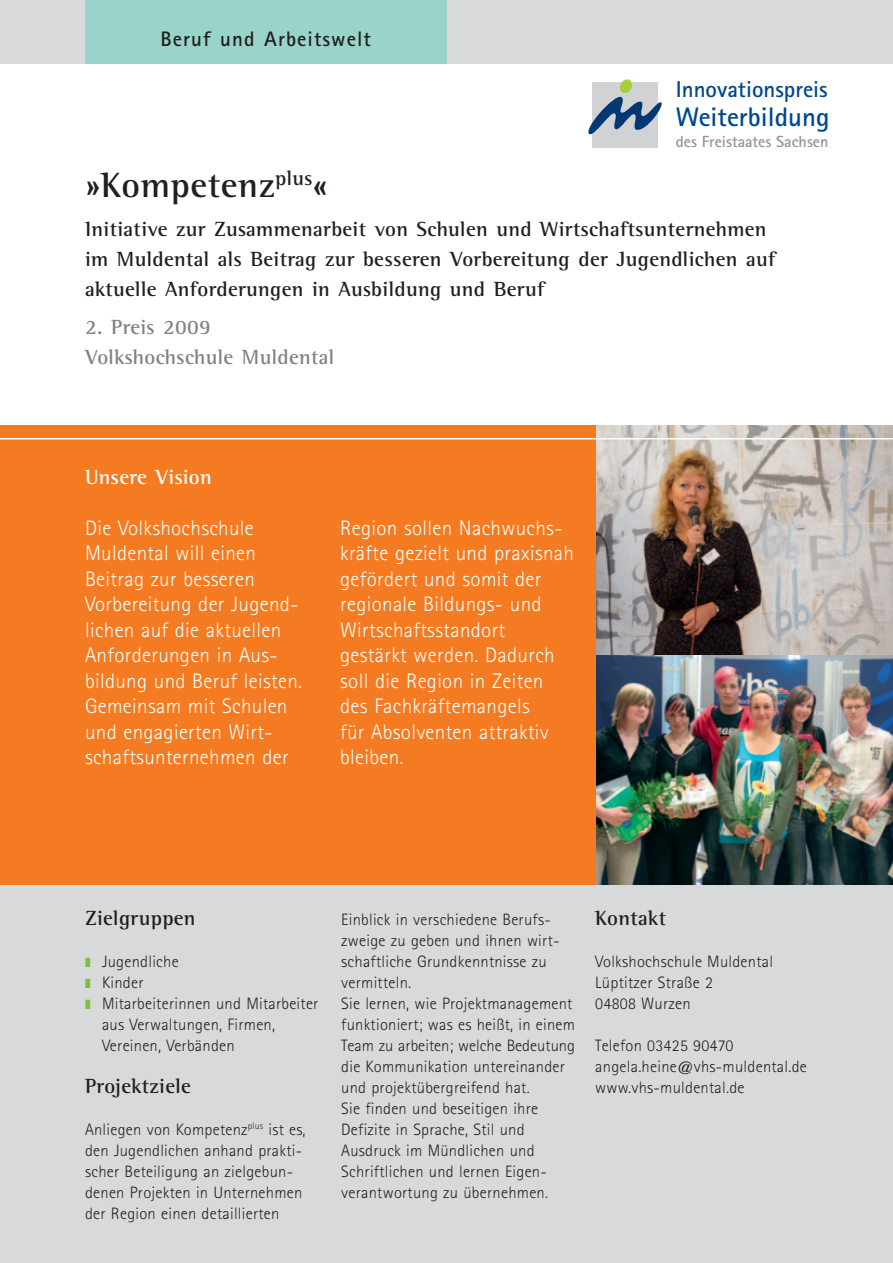
<style>
.page{position:relative;width:893px;height:1263px;background:#fff}
.page>*{position:absolute;margin:0;border:0;box-sizing:border-box;transform-origin:0 0}
.t1{font:700 36px "Agfa Rotis Semi Serif";letter-spacing:.015em;color:#231f20}
.t2{font:700 26.85px "Agfa Rotis Sans Serif";color:#01498e}
.t3{font:700 22.95px "Agfa Rotis Sans Serif";color:#01498e}
.t4{font:300 21px/25.5px "Agfa Rotis Sans Serif";letter-spacing:.015em;color:#fff}
.t5{font:700 21px/30px "Agfa Rotis Semi Serif";letter-spacing:.015em;color:#231f20}
.t6{font:700 21px/30px "Agfa Rotis Semi Serif";letter-spacing:.015em;color:#808285}
.t7{font:700 21px "Agfa Rotis Sans Serif";letter-spacing:.05em;color:#231f20}
.t8{font:700 21px "Agfa Rotis Semi Serif";letter-spacing:.015em;color:#fff}
.t9{font:300 16.5px/21px "Agfa Rotis Sans Serif";letter-spacing:.015em;color:#231f20}
.t10{font:700 16.2px "Agfa Rotis Sans Serif";color:#939598}
.s1{color:#79c142}
</style>
<div class="page">
<div style="left:0;top:884px;width:893px;height:379px;background:#d8d9db"></div>
<div style="left:593px;top:82px;width:65px;height:66px;background:#d1d2d4"></div>
<svg style="left:588px;top:79px;width:74px;height:58px"></svg>
<img style="left:595px;top:655px;width:298px;height:229px">
<img style="left:595px;top:425px;width:298px;height:230px">
<div style="left:0;top:425px;width:595px;height:459px;background:#f47b21"></div>
<div style="left:0;top:0;width:893px;height:64px;background:#d8d9db"></div>
<div style="left:85px;top:0;width:361px;height:64px;background:#98d4c9"></div>
<hr style="left:0;top:438px;width:893px;height:1px;background:#fff">
<p class="t7" style="left:161px;top:26px;width:212px">Beruf und Arbeitswelt</p>
<h3 class="t3" style="left:676px;top:75px;width:153px">Innovationspreis</h3>
<h2 class="t2" style="left:676px;top:100px;width:155px">Weiterbildung</h2>
<p class="t10" style="left:676px;top:132px;width:154px">des Freistaates Sachsen</p>
<h1 class="t1" style="left:85px;top:164px;width:245px">»Kompetenz<sup>plus</sup>«</h1>
<p class="t5" style="left:85px;top:213px;width:692px">Initiative zur Zusammenarbeit von Schulen und Wirtschaftsunternehmen im Muldental als Beitrag zur besseren Vorbereitung der Jugendlichen auf aktuelle Anforderungen in Ausbildung und Beruf</p>
<p class="t6" style="left:85px;top:312px;width:251px">2. Preis 2009<br>Volkshochschule Muldental</p>
<p class="t8" style="left:85px;top:464px;width:128px">Unsere Vision</p>
<p class="t4" style="left:85px;top:515px;width:218px">Die Volkshochschule<br>Muldental will einen<br>Beitrag zur besseren<br>Vorbereitung der Jugend&shy;lichen auf die aktuellen<br>Anforderungen in Aus&shy;bildung und Beruf leisten.<br>Gemeinsam mit Schulen und engagierten Wirt&shy;schaftsunternehmen der</p>
<p class="t4" style="left:340px;top:515px;width:235px">Region sollen Nachwuchs&shy;kräfte gezielt und praxisnah gefördert und somit der regionale Bildungs- und<br>Wirtschaftsstandort gestärkt werden. Dadurch soll die Region in Zeiten des Fachkräftemangels<br>für Absolventen attraktiv bleiben.</p>
<p class="t5" style="left:85px;top:902px;width:112px">Zielgruppen</p>
<p class="t9" style="left:85px;top:950px;width:95px"><span class="s1">❚</span> Jugendliche</p>
<p class="t9" style="left:85px;top:971px;width:60px"><span class="s1">❚</span> Kinder</p>
<p class="t9" style="left:85px;top:992px;width:235px"><span class="s1">❚</span> Mitarbeiterinnen und Mitarbeiter</p>
<p class="t9" style="left:102px;top:1013px;width:175px">aus Verwaltungen, Firmen,</p>
<p class="t9" style="left:102px;top:1034px;width:134px">Vereinen, Verbänden</p>
<p class="t5" style="left:85px;top:1070px;width:107px">Projektziele</p>
<p class="t9" style="left:85px;top:1118px;width:222px">Anliegen von Kompetenz<sup>plus</sup> ist es, den Jugendlichen anhand prakti&shy;scher Beteiligung an zielgebun&shy;denen Projekten in Unternehmen der Region einen detaillierten</p>
<p class="t9" style="left:341px;top:908px;width:235px">Einblick in verschiedene Berufs&shy;zweige zu geben und ihnen wirt&shy;schaftliche Grundkenntnisse zu vermitteln.<br>Sie lernen, wie Projektmanagement funktioniert; was es heißt, in einem<br>Team zu arbeiten; welche Bedeutung die Kommunikation untereinander und projektübergreifend hat.<br>Sie finden und beseitigen ihre<br>Defizite in Sprache, Stil und<br>Ausdruck im Mündlichen und<br>Schriftlichen und lernen Eigen&shy;verantwortung zu übernehmen.</p>
<p class="t5" style="left:595px;top:902px;width:72px">Kontakt</p>
<p class="t9" style="left:595px;top:950px;width:179px">Volkshochschule Muldental<br>Lüptitzer Straße 2<br>04808 Wurzen</p>
<p class="t9" style="left:595px;top:1034px;width:213px">Telefon 03425 90470 angela.heine@vhs-muldental.de www.vhs-muldental.de</p>
</div>
